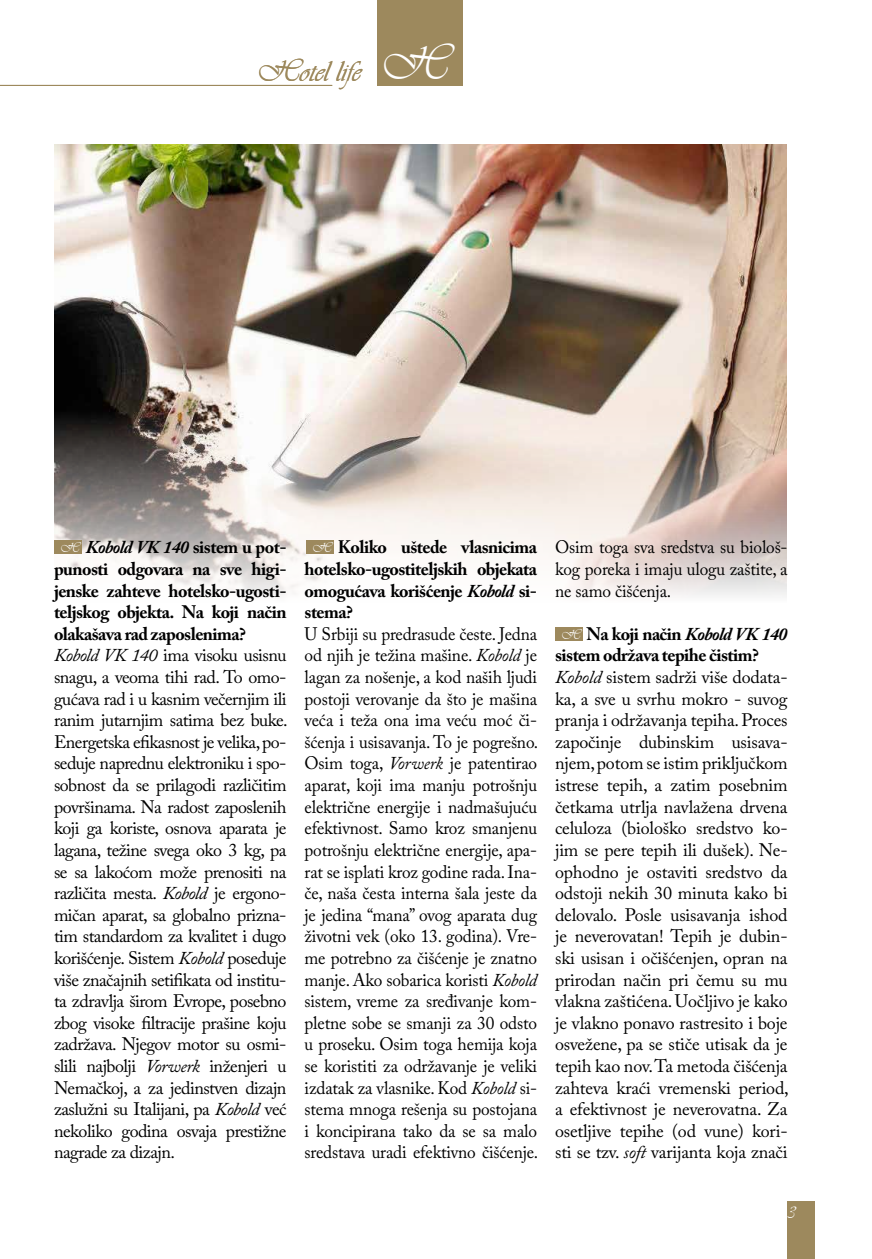
<style>
.page{position:relative;width:872px;height:1259px;background:#fff}
.page>*{position:absolute;margin:0;border:0;box-sizing:border-box;transform-origin:0 0}
.t1{font:29.85px "Vivaldii";color:#9d895d}
.t2{font:18px/21.6px "Adobe Caslon Pro";letter-spacing:-.015em;color:#000}
.t3{font:18px/21.6px "Adobe Caslon Pro";letter-spacing:-.015em;color:#000;text-align:justify;scale:.96 1}
.t4{font:700 18px/21.6px "Adobe Caslon Pro";letter-spacing:-.03em;color:#000;text-align:justify}
.t5{font:18px "Vivaldii";color:#fff}
.t6{font:13.35px "Vivaldii";color:#fff}
.s1{font-size:47.55px;color:#fff}
.s2{font-weight:700;font-style:italic}
.s3{font-weight:700}
.s4{font-style:italic}
</style>
<div class="page">
<div style="left:787px;top:1201px;width:27px;height:58px;background:#9d895d"></div>
<img style="left:54px;top:145px;width:733px;height:451px">
<div style="left:378px;top:0;width:85px;height:85px;background:#9d895d"></div>
<hr style="left:0;top:85px;width:332px;height:1px;background:#9d895d">
<div style="left:54px;top:541px;width:27px;height:13px;background:#9d895d"></div>
<div style="left:306px;top:541px;width:27px;height:13px;background:#9d895d"></div>
<div style="left:555px;top:627px;width:27px;height:13px;background:#9d895d"></div>
<h1 class="t1" style="left:257px;top:54px;width:193px">Hotel life <span class="s1">H</span></h1>
<p class="t2" style="left:54px;top:536px;width:235px;text-indent:32px"><span class="s2">Kobold VK 140</span> <span class="s3">sistem u pot&shy;punosti odgovara na sve higi&shy;jenske zahteve hotelsko-ugosti&shy;teljskog objekta. Na koji način olakašava rad zaposlenima?<br></span><span class="s4">Kobold VK 140</span> ima visoku usisnu snagu, a veoma tihi rad. To omo&shy;gućava rad i u kasnim večernjim ili ranim jutarnjim satima bez buke.<br>Energetska efikasnost je velika, po&shy;seduje naprednu elektroniku i spo&shy;sobnost da se prilagodi različitim površinama. Na radost zaposlenih koji ga koriste, osnova aparata je lagana, težine svega oko 3 kg, pa se sa lakoćom može prenositi na različita mesta. <span class="s4">Kobold</span> je ergono&shy;mičan aparat, sa globalno prizna&shy;tim standardom za kvalitet i dugo korišćenje. Sistem <span class="s4">Kobold</span> poseduje više značajnih setifikata od institu&shy;ta zdravlja širom Evrope, posebno zbog visoke filtracije prašine koju zadržava. Njegov motor su osmi&shy;slili najbolji <span class="s4">Vorwerk</span> inženjeri u<br>Nemačkoj, a za jedinstven dizajn zaslužni su Italijani, pa <span class="s4">Kobold</span> već nekoliko godina osvaja prestižne nagrade za dizajn.</p>
<p class="t4" style="left:304px;top:536px;width:234px;text-indent:33px">Koliko uštede vlasnicima hotelsko-ugostiteljskih objekata omogućava korišćenje <span class="s4">Kobold</span> si&shy;stema?</p>
<p class="t6" style="left:60px;top:540px;width:21px">H</p>
<p class="t6" style="left:312px;top:540px;width:21px">H</p>
<p class="t3" style="left:304px;top:623px;width:245px">U Srbiji su predrasude česte. Jedna od njih je težina mašine. <span class="s4">Kobold</span> je lagan za nošenje, a kod naših ljudi postoji verovanje da što je mašina veća i teža ona ima veću moć či&shy;šćenja i usisavanja. To je pogrešno.<br>Osim toga, <span class="s4">Vorwerk</span> je patentirao aparat, koji ima manju potrošnju električne energije i nadmašujuću efektivnost. Samo kroz smanjenu potrošnju električne energije, apa&shy;rat se isplati kroz godine rada. Ina&shy;če, naša česta interna šala jeste da je jedina “mana” ovog aparata dug životni vek (oko 13. godina). Vre&shy;me potrebno za čišćenje je znatno manje. Ako sobarica koristi <span class="s4">Kobold </span>sistem, vreme za sređivanje kom&shy;pletne sobe se smanji za 30 odsto u proseku. Osim toga hemija koja se koristiti za održavanje je veliki izdatak za vlasnike. Kod <span class="s4">Kobold</span> si&shy;stema mnoga rešenja su postojana i koncipirana tako da se sa malo sredstava uradi efektivno čišćenje.</p>
<p class="t3" style="left:555px;top:536px;width:244px">Osim toga sva sredstva su biološ&shy;kog poreka i imaju ulogu zaštite, a ne samo čišćenja.</p>
<p class="t2" style="left:555px;top:623px;width:235px;text-indent:31px"><span class="s3">Na koji način</span> <span class="s2">Kobold VK 140 </span><span class="s3">sistem održava tepihe čistim?<br></span><span class="s4">Kobold</span> sistem sadrži više dodata&shy;ka, a sve u svrhu mokro - suvog pranja i održavanja tepiha. Proces započinje dubinskim usisava&shy;njem, potom se istim priključkom istrese tepih, a zatim posebnim četkama utrlja navlažena drvena celuloza (biološko sredstvo ko&shy;jim se pere tepih ili dušek). Ne&shy;ophodno je ostaviti sredstvo da odstoji nekih 30 minuta kako bi delovalo. Posle usisavanja ishod je neverovatan! Tepih je dubin&shy;ski usisan i očišćenjen, opran na prirodan način pri čemu su mu vlakna zaštićena. Uočljivo je kako je vlakno ponavo rastresito i boje osvežene, pa se stiče utisak da je tepih kao nov. Ta metoda čišćenja zahteva kraći vremenski period, a efektivnost je neverovatna. Za osetljive tepihe (od vune) kori&shy;sti se tzv. <span class="s4">soft</span> varijanta koja znači</p>
<p class="t6" style="left:561px;top:626px;width:21px">H</p>
<p class="t5" style="left:787px;top:1201px;width:9px">3</p>
</div>
